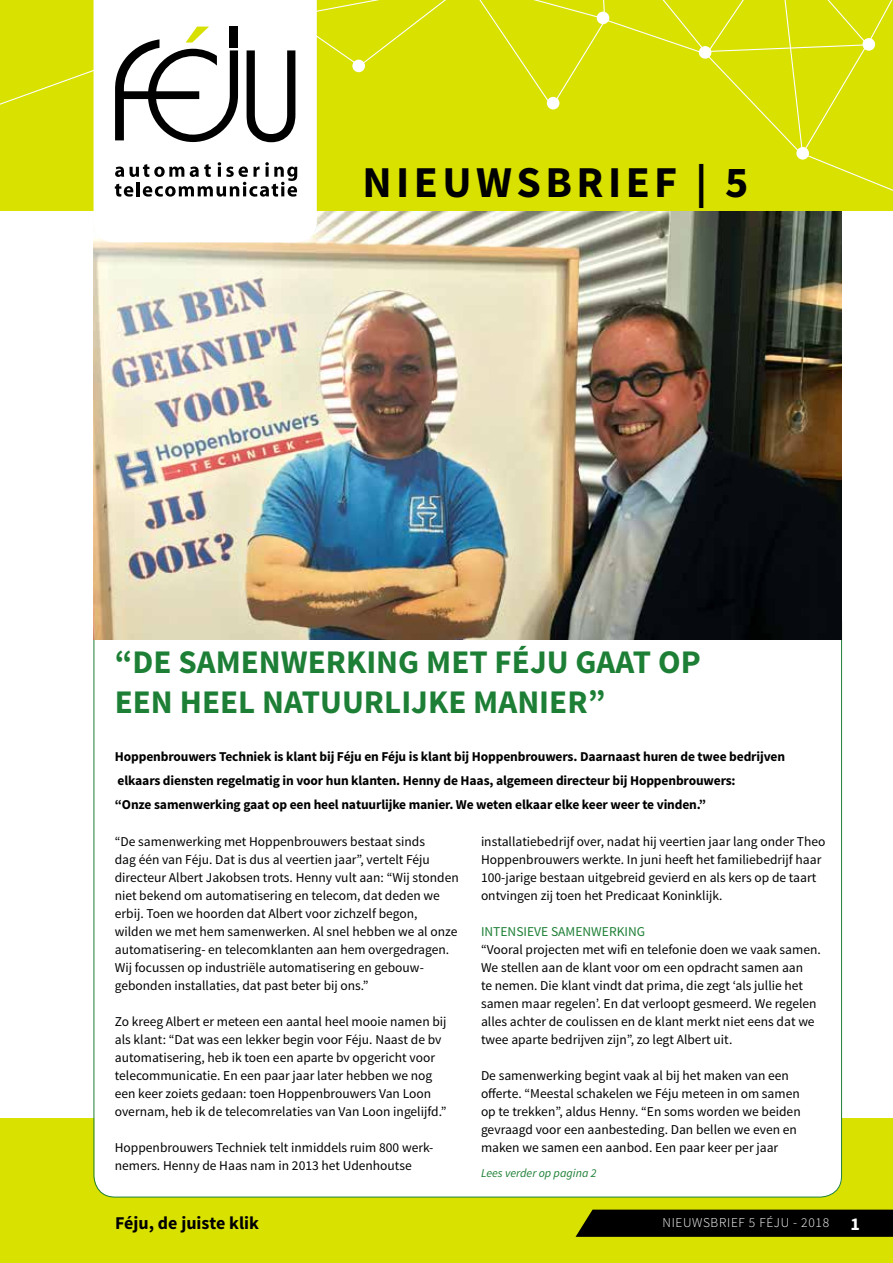
<style>
.page{position:relative;width:893px;height:1263px;background:#fff}
.page>*{position:absolute;margin:0;border:0;box-sizing:border-box;transform-origin:0 0}
.t1{font:700 44.1px "Source Sans Pro";letter-spacing:.1em;color:#000}
.t2{font:700 33px/39.6px "Source Sans Pro";color:#1d7f35}
.t3{font:700 18px "Source Sans Pro";color:#000}
.t4{font:13.5px/18px "Source Sans Pro";color:#000}
.t5{font:700 13.5px/24px "Source Sans Pro";letter-spacing:-.01em;color:#000}
.t6{font:300 13.5px "Source Sans Pro";letter-spacing:.05em;color:#fff}
.t7{font:13.5px "Source Sans Pro";color:#1d7f35}
.t8{font:italic 12px "Source Sans Pro";color:#1d7f35}
.s1{font-weight:700;font-size:18px}
</style>
<div class="page">
<div style="left:0;top:1118px;width:893px;height:145px;background:#d9e100"></div>
<svg style="left:576px;top:1209px;width:317px;height:28px;background:#0b0b00"></svg>
<div style="left:94px;top:589px;width:748px;height:608px;background:#fff;border-radius:21px"></div>
<img style="left:94px;top:210px;width:748px;height:429px">
<div style="left:0;top:0;width:893px;height:210px;background:#d9e100"></div>
<svg style="left:94px;top:201px;width:223px;height:41px"></svg>
<svg style="left:0;top:0;width:893px;height:201px"></svg>
<h1 class="t1" style="left:363px;top:154px;width:387px">NIEUWSBRIEF | 5</h1>
<h2 class="t2" style="left:115px;top:644px;width:587px">“DE SAMENWERKING MET FÉJU GAAT OP<br>EEN HEEL NATUURLIJKE MANIER”</h2>
<p class="t5" style="left:115px;top:745px;width:672px">Hoppenbrouwers Techniek is klant bij Féju en Féju is klant bij Hoppenbrouwers. Daarnaast huren de twee bedrijven elkaars diensten regelmatig in voor hun klanten. Henny de Haas, algemeen directeur bij Hoppenbrouwers:<br>“Onze samenwerking gaat op een heel natuurlijke manier. We weten elkaar elke keer weer te vinden.”</p>
<p class="t4" style="left:115px;top:833px;width:345px">“De samenwerking met Hoppenbrouwers bestaat sinds<br>dag één van Féju. Dat is dus al veertien jaar”, vertelt Féju directeur Albert Jakobsen trots. Henny vult aan: “Wij stonden niet bekend om automatisering en telecom, dat deden we erbij. Toen we hoorden dat Albert voor zichzelf begon, wilden we met hem samenwerken. Al snel hebben we al onze automatisering- en telecomklanten aan hem overgedragen.<br>Wij focussen op industriële automatisering en gebouw&shy;gebonden installaties, dat past beter bij ons.”</p>
<p class="t4" style="left:115px;top:1013px;width:333px">Zo kreeg Albert er meteen een aantal heel mooie namen bij als klant: “Dat was een lekker begin voor Féju. Naast de bv automatisering, heb ik toen een aparte bv opgericht voor telecommunicatie. En een paar jaar later hebben we nog een keer zoiets gedaan: toen Hoppenbrouwers Van Loon overnam, heb ik de telecomrelaties van Van Loon ingelijfd.”</p>
<p class="t4" style="left:115px;top:1139px;width:319px">Hoppenbrouwers Techniek telt inmiddels ruim 800 werk&shy;nemers. Henny de Haas nam in 2013 het Udenhoutse</p>
<p class="t4" style="left:481px;top:833px;width:346px">installatiebedrijf over, nadat hij veertien jaar lang onder Theo Hoppenbrouwers werkte. In juni heeft het familiebedrijf haar 100-jarige bestaan uitgebreid gevierd en als kers op de taart ontvingen zij toen het Predicaat Koninklijk.</p>
<p class="t7" style="left:481px;top:923px;width:166px">INTENSIEVE SAMENWERKING</p>
<p class="t4" style="left:481px;top:941px;width:341px">“Vooral projecten met wifi en telefonie doen we vaak samen.<br>We stellen aan de klant voor om een opdracht samen aan<br>te nemen. Die klant vindt dat prima, die zegt ‘als jullie het samen maar regelen’. En dat verloopt gesmeerd. We regelen alles achter de coulissen en de klant merkt niet eens dat we twee aparte bedrijven zijn”, zo legt Albert uit.</p>
<p class="t4" style="left:481px;top:1067px;width:321px">De samenwerking begint vaak al bij het maken van een offerte. “Meestal schakelen we Féju meteen in om samen op te trekken”, aldus Henny. “En soms worden we beiden gevraagd voor een aanbesteding. Dan bellen we even en maken we samen een aanbod. Een paar keer per jaar</p>
<p class="t8" style="left:481px;top:1165px;width:117px">Lees verder op pagina 2</p>
<h3 class="t3" style="left:115px;top:1211px;width:145px">Féju, de juiste klik</h3>
<p class="t6" style="left:662px;top:1214px;width:199px">NIEUWSBRIEF 5 FÉJU - 2018 <span class="s1">1</span></p>
</div>
